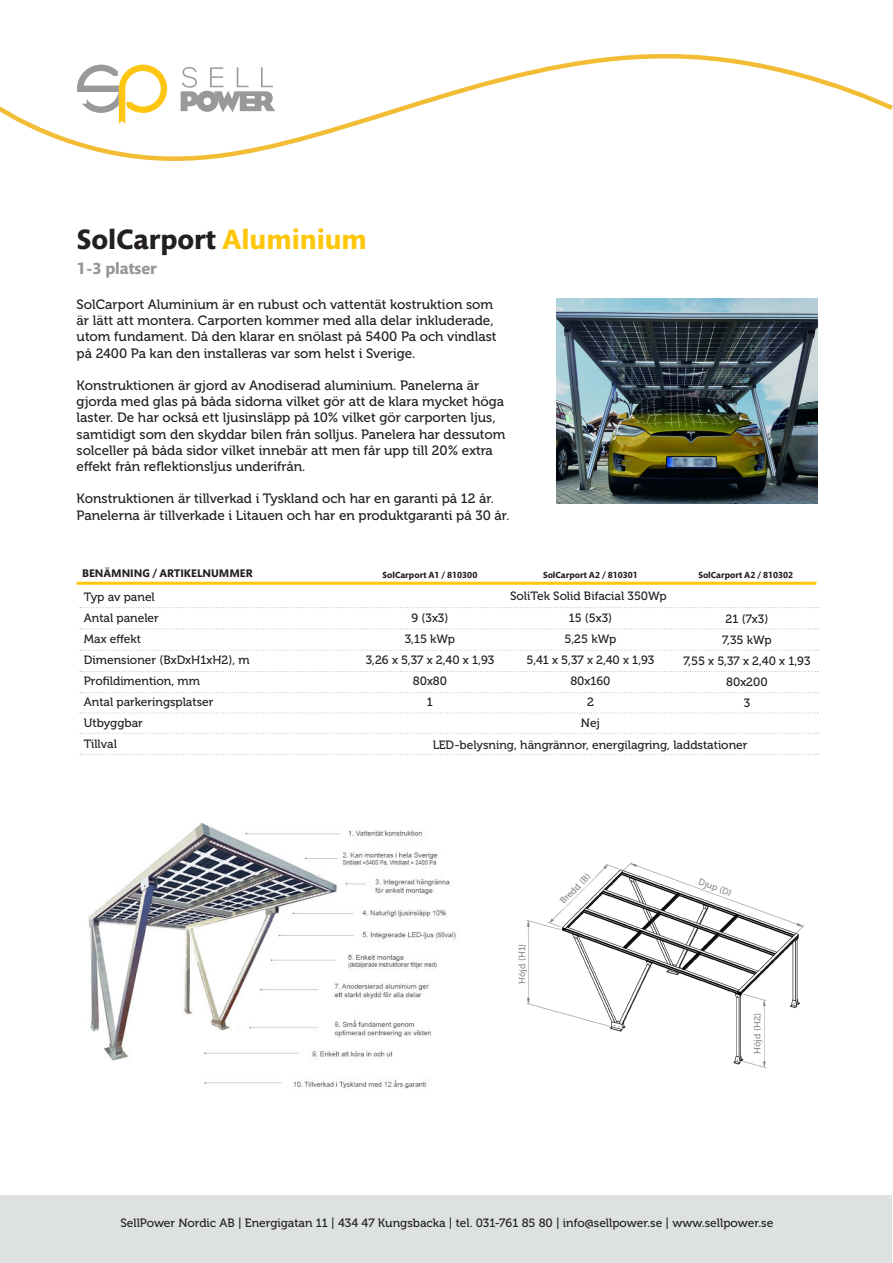
<style>
.page{position:relative;width:893px;height:1263px;background:#fff}
.page>*{position:absolute;margin:0;border:0;box-sizing:border-box;transform-origin:0 0}
.t1{font:700 28.5px "Mundo Sans Std";color:#231f20}
.t2{font:700 16.5px "Mundo Sans Std";color:#939598}
.t3{font:13.5px/16.2px "Museo 500";color:#231f20}
.t4{font:12px "Museo 500";color:#231f20}
.t5{font:700 11.25px "Mundo Sans Std";color:#231f20}
.t6{font:700 9px "Mundo Sans Std";color:#231f20}
.t7{font:9px "Museo 500";color:#86888b}
.s1{color:#fec70c}
</style>
<div class="page">
<div style="left:1px;top:1195px;width:891px;height:68px;background:#dde1e0"></div>
<svg style="left:80px;top:607px;width:738px;height:1px"></svg>
<svg style="left:80px;top:628px;width:738px;height:1px"></svg>
<svg style="left:80px;top:650px;width:738px;height:1px"></svg>
<svg style="left:80px;top:671px;width:738px;height:1px"></svg>
<svg style="left:80px;top:692px;width:738px;height:1px"></svg>
<svg style="left:80px;top:713px;width:738px;height:1px"></svg>
<svg style="left:80px;top:733px;width:738px;height:1px"></svg>
<svg style="left:80px;top:754px;width:738px;height:1px"></svg>
<hr style="left:77px;top:582px;width:739px;height:3px;background:#fec70c">
<img style="left:557px;top:299px;width:261px;height:205px">
<img style="left:526px;top:862px;width:278px;height:206px">
<img style="left:88px;top:822px;width:368px;height:267px">
<svg style="left:691px;top:873px;width:48px;height:28px"></svg>
<svg style="left:554px;top:867px;width:42px;height:42px"></svg>
<div style="left:515px;top:940px;width:13px;height:47px;background:#fff"></div>
<div style="left:751px;top:1010px;width:12px;height:47px;background:#fff"></div>
<svg style="left:0;top:54px;width:893px;height:107px"></svg>
<p class="t1" style="left:77px;top:224px;width:292px">SolCarport <span class="s1">Aluminium</span></p>
<p class="t2" style="left:77px;top:260px;width:81px">1-3 platser</p>
<p class="t3" style="left:77px;top:296px;width:421px">SolCarport Aluminium är en rubust och vattentät kostruktion som är lätt att montera. Carporten kommer med alla delar inkluderade, utom fundament. Då den klarar en snölast på 5400 Pa och vindlast på 2400 Pa kan den installeras var som helst i Sverige.</p>
<p class="t3" style="left:77px;top:377px;width:430px">Konstruktionen är gjord av Anodiserad aluminium. Panelerna är gjorda med glas på båda sidorna vilket gör att de klara mycket höga laster. De har också ett ljusinsläpp på 10% vilket gör carporten ljus, samtidigt som den skyddar bilen från solljus. Panelera har dessutom solceller på båda sidor vilket innebär att men får upp till 20% extra effekt från reflektionsljus underifrån.</p>
<p class="t3" style="left:77px;top:491px;width:434px">Konstruktionen är tillverkad i Tyskland och har en garanti på 12 år.<br>Panelerna är tillverkade i Litauen och har en produktgaranti på 30 år.</p>
<p class="t5" style="left:82px;top:567px;width:172px">BENÄMNING / ARTIKELNUMMER</p>
<p class="t6" style="left:383px;top:570px;width:96px">SolCarport A1 / 810300</p>
<p class="t6" style="left:543px;top:570px;width:96px">SolCarport A2 / 810301</p>
<p class="t6" style="left:698px;top:570px;width:96px">SolCarport A2 / 810302</p>
<p class="t4" style="left:84px;top:590px;width:72px">Typ av panel</p>
<p class="t4" style="left:84px;top:611px;width:76px">Antal paneler</p>
<p class="t4" style="left:84px;top:632px;width:59px">Max effekt</p>
<p class="t4" style="left:84px;top:653px;width:167px">Dimensioner (BxDxH1xH2), m</p>
<p class="t4" style="left:84px;top:674px;width:118px">Profildimention, mm</p>
<p class="t4" style="left:84px;top:695px;width:131px">Antal parkeringsplatser</p>
<p class="t4" style="left:84px;top:716px;width:60px">Utbyggbar</p>
<p class="t4" style="left:84px;top:737px;width:35px">Tillval</p>
<p class="t4" style="left:510px;top:589px;width:158px">SoliTek Solid Bifacial 350Wp</p>
<p class="t4" style="left:412px;top:611px;width:38px">9 (3x3)</p>
<p class="t4" style="left:405px;top:632px;width:52px">3,15 kWp</p>
<p class="t4" style="left:366px;top:653px;width:130px">3,26 x 5,37 x 2,40 x 1,93</p>
<p class="t4" style="left:413px;top:674px;width:36px">80x80</p>
<p class="t4" style="left:427px;top:695px;width:8px">1</p>
<p class="t4" style="left:569px;top:611px;width:45px">15 (5x3)</p>
<p class="t4" style="left:565px;top:632px;width:53px">5,25 kWp</p>
<p class="t4" style="left:526px;top:653px;width:129px">5,41 x 5,37 x 2,40 x 1,93</p>
<p class="t4" style="left:570px;top:674px;width:41px">80x160</p>
<p class="t4" style="left:587px;top:695px;width:8px">2</p>
<p class="t4" style="left:581px;top:716px;width:21px">Nej</p>
<p class="t4" style="left:726px;top:613px;width:44px">21 (7x3)</p>
<p class="t4" style="left:722px;top:634px;width:51px">7,35 kWp</p>
<p class="t4" style="left:683px;top:655px;width:129px">7,55 x 5,37 x 2,40 x 1,93</p>
<p class="t4" style="left:726px;top:676px;width:43px">80x200</p>
<p class="t4" style="left:744px;top:697px;width:8px">3</p>
<p class="t4" style="left:433px;top:738px;width:316px">LED-belysning, hängrännor, energilagring, laddstationer</p>
<p class="t7" style="left:517px;top:984px;width:42px;rotate:-90deg">Höjd (H1)</p>
<p class="t7" style="left:558px;top:898px;width:40px;rotate:-45deg">Bredd (B)</p>
<p class="t7" style="left:700px;top:877px;width:36px;rotate:20deg">Djup (D)</p>
<p class="t7" style="left:752px;top:1054px;width:42px;rotate:-90deg">Höjd (H2)</p>
<p class="t4" style="left:120px;top:1216px;width:654px">SellPower Nordic AB | Energigatan 11 | 434 47 Kungsbacka | tel. 031-761 85 80 | info@sellpower.se | www.sellpower.se</p>
</div>
